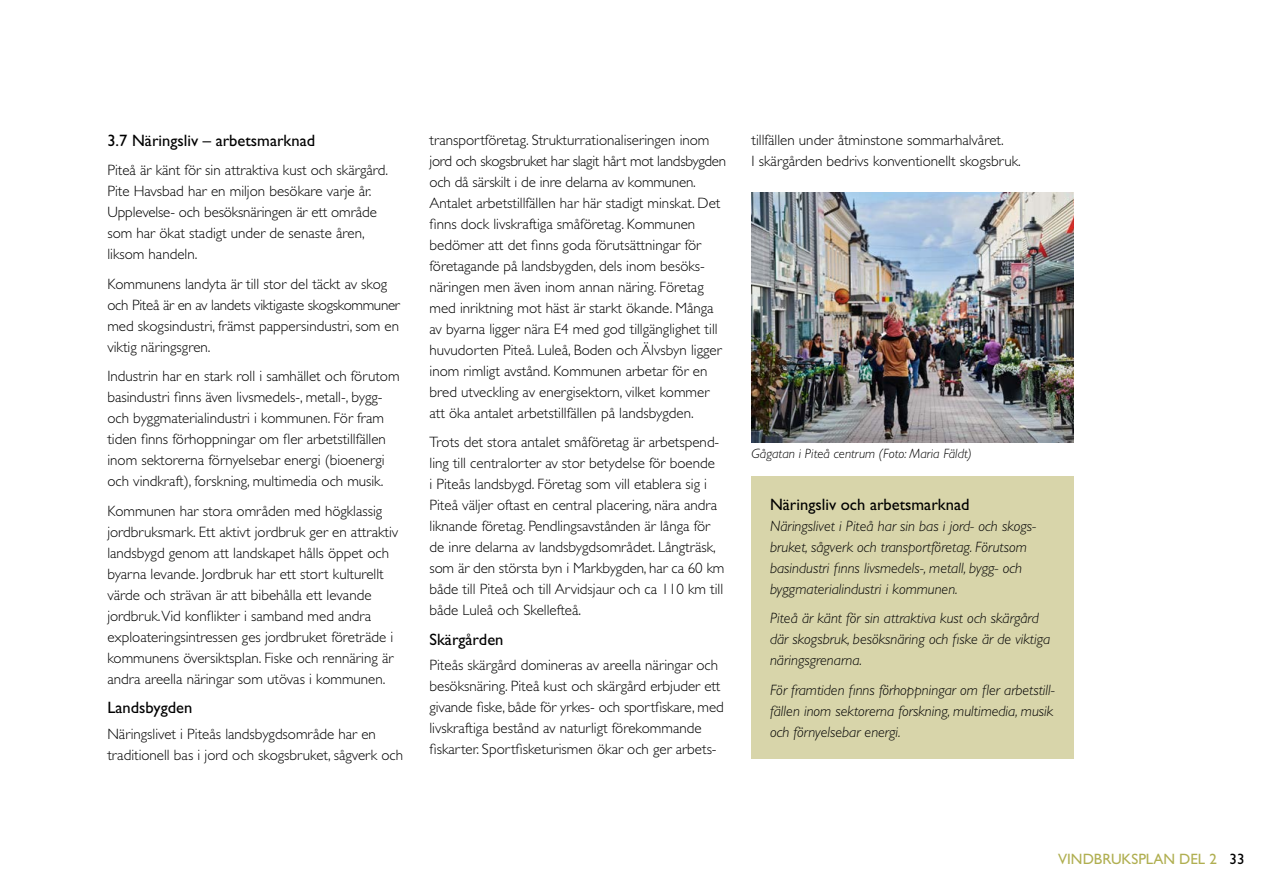
<style>
.page{position:relative;width:1263px;height:893px;background:#fff}
.page>*{position:absolute;margin:0;border:0;box-sizing:border-box;transform-origin:0 0}
.t1{font:16.5px "Gill Sans Std";color:#000}
.t2{font:300 15px/21px "Gill Sans Std";color:#000}
.t3{font:italic 300 15px/21px "Gill Sans Std";color:#000}
.t4{font:15px "Gill Sans Std";color:#b0af51}
.t5{font:italic 300 13.5px "Gill Sans Std";color:#000}
.s1{color:#000}
</style>
<div class="page">
<div style="left:752px;top:476px;width:322px;height:282px;background:#d8d5aa"></div>
<img style="left:752px;top:193px;width:322px;height:249px">
<p class="t1" style="left:107px;top:131px;width:209px">3.7 Näringsliv – arbetsmarknad</p>
<p class="t2" style="left:107px;top:160px;width:282px">Piteå är känt för sin attraktiva kust och skärgård.<br>Pite Havsbad har en miljon besökare varje år.<br>Upplevelse- och besöksnäringen är ett område som har ökat stadigt under de senaste åren, liksom handeln.</p>
<p class="t2" style="left:107px;top:274px;width:294px">Kommunens landyta är till stor del täckt av skog och Piteå är en av landets viktigaste skogskommuner med skogsindustri, främst pappersindustri, som en viktig näringsgren.</p>
<p class="t2" style="left:107px;top:366px;width:294px">Industrin har en stark roll i samhället och förutom basindustri finns även livsmedels-, metall-, bygg&shy;och byggmaterialindustri i kommunen. För fram tiden finns förhoppningar om fler arbetstillfällen inom sektorerna förnyelsebar energi (bioenergi och vindkraft), forskning, multimedia och musik.</p>
<p class="t2" style="left:107px;top:501px;width:292px">Kommunen har stora områden med högklassig jordbruksmark. Ett aktivt jordbruk ger en attraktiv landsbygd genom att landskapet hålls öppet och byarna levande. Jordbruk har ett stort kulturellt värde och strävan är att bibehålla ett levande jordbruk.Vid konflikter i samband med andra exploateringsintressen ges jordbruket företräde i kommunens översiktsplan. Fiske och rennäring är andra areella näringar som utövas i kommunen.</p>
<p class="t1" style="left:107px;top:698px;width:87px">Landsbygden</p>
<p class="t2" style="left:107px;top:723px;width:297px">Näringslivet i Piteås landsbygdsområde har en traditionell bas i jord och skogsbruket, sågverk och</p>
<p class="t2" style="left:429px;top:130px;width:298px">transportföretag. Strukturrationaliseringen inom jord och skogsbruket har slagit hårt mot landsbygden och då särskilt i de inre delarna av kommunen.<br>Antalet arbetstillfällen har här stadigt minskat. Det finns dock livskraftiga småföretag. Kommunen bedömer att det finns goda förutsättningar för företagande på landsbygden, dels inom besöks&shy;näringen men även inom annan näring. Företag med inriktning mot häst är starkt ökande. Många av byarna ligger nära E4 med god tillgänglighet till huvudorten Piteå. Luleå, Boden och Älvsbyn ligger inom rimligt avstånd. Kommunen arbetar för en bred utveckling av energisektorn, vilket kommer att öka antalet arbetstillfällen på landsbygden.</p>
<p class="t2" style="left:429px;top:432px;width:296px">Trots det stora antalet småföretag är arbetspend&shy;ling till centralorter av stor betydelse för boende<br>i Piteås landsbygd. Företag som vill etablera sig i Piteå väljer oftast en central placering, nära andra liknande företag. Pendlingsavstånden är långa för de inre delarna av landsbygdsområdet. Långträsk, som är den största byn i Markbygden, har ca 60 km både till Piteå och till Arvidsjaur och ca 110 km till både Luleå och Skellefteå.</p>
<p class="t1" style="left:429px;top:630px;width:75px">Skärgården</p>
<p class="t2" style="left:429px;top:655px;width:296px">Piteås skärgård domineras av areella näringar och besöksnäring. Piteå kust och skärgård erbjuder ett givande fiske, både för yrkes- och sportfiskare, med livskraftiga bestånd av naturligt förekommande fiskarter. Sportfisketurismen ökar och ger arbets-</p>
<p class="t2" style="left:752px;top:130px;width:271px">tillfällen under åtminstone sommarhalvåret.<br>I skärgården bedrivs konventionellt skogsbruk.</p>
<p class="t5" style="left:752px;top:446px;width:222px">Gågatan i Piteå centrum (Foto: Maria Fäldt)</p>
<p class="t1" style="left:770px;top:495px;width:201px">Näringsliv och arbetsmarknad</p>
<p class="t3" style="left:770px;top:515px;width:268px">Näringslivet i Piteå har sin bas i jord- och skogs&shy;bruket, sågverk och transportföretag. Förutsom basindustri finns livsmedels-, metall, bygg- och byggmaterialindustri i kommunen.</p>
<p class="t3" style="left:770px;top:608px;width:282px">Piteå är känt för sin attraktiva kust och skärgård där skogsbruk, besöksnäring och fiske är de viktiga näringsgrenarna.</p>
<p class="t3" style="left:770px;top:679px;width:286px;text-align:justify">För framtiden finns förhoppningar om fler arbetstill&shy;fällen inom sektorerna forskning, multimedia, musik och förnyelsebar energi.</p>
<p class="t4" style="left:1058px;top:850px;width:188px">VINDBRUKSPLAN DEL 2 <span class="s1">33</span></p>
</div>
